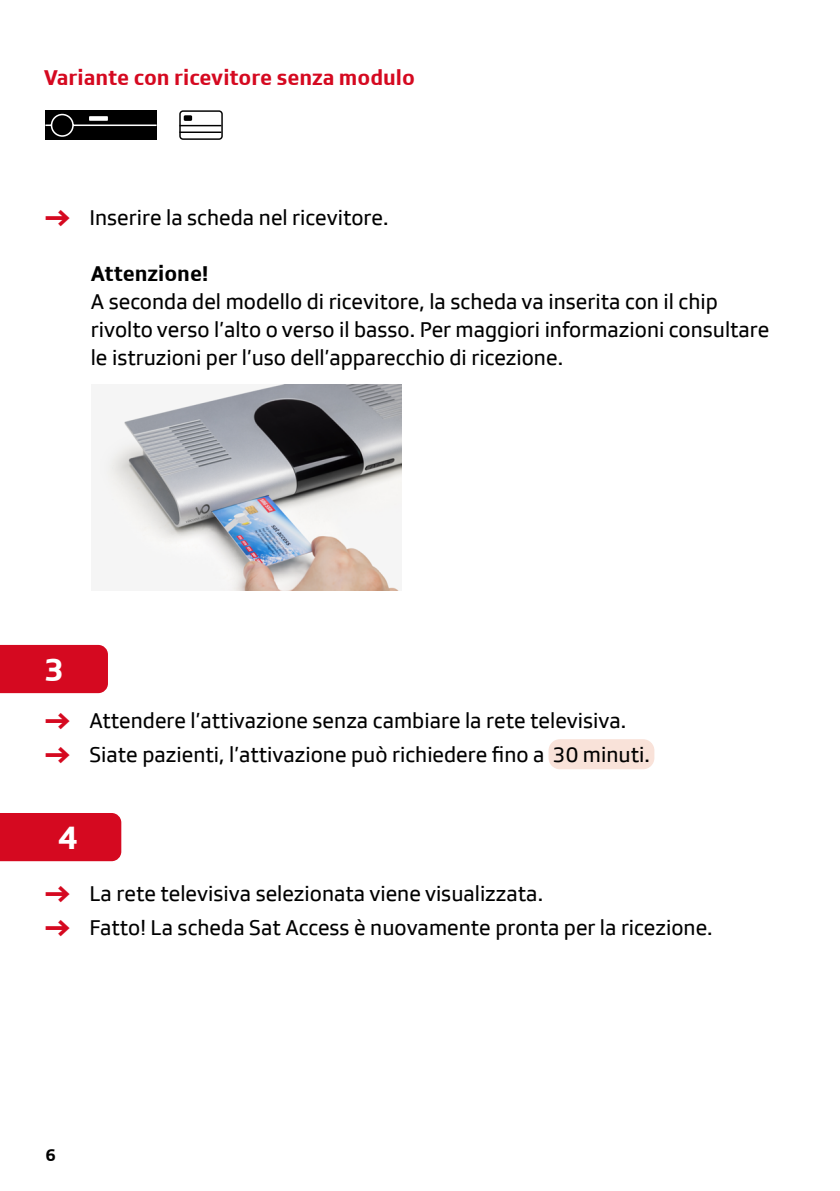
<style>
.page{position:relative;width:840px;height:1191px;background:#fff}
.page>*{position:absolute;margin:0;border:0;box-sizing:border-box;transform-origin:0 0}
.t1{font:700 34px "SRGSSR Type";color:#fff}
.body_einzug_11pt{font:22px/28px "SRGSSR Type";color:#000}
.titel_11pt_red{font:700 22px "SRGSSR Type";color:#d50920}
.t2{font:700 18px "SRGSSR Type";color:#000}
.s1{font-family:"GT Walsheim";font-weight:700;font-size:34px;color:#d50920}
.s2{font-weight:700}
</style>
<div class="page">
<div style="left:548px;top:739px;width:106px;height:30px;background:#f9e2d9;border-radius:11px"></div>
<div style="left:45px;top:110px;width:111px;height:30px;background:#000"></div>
<svg style="left:45px;top:113px;width:111px;height:24px"></svg>
<div style="left:89px;top:116px;width:19px;height:5px;background:#fff"></div>
<div style="left:179px;top:110px;width:44px;height:30px;border:1px solid #000;border-radius:3px"></div>
<hr style="left:179px;top:125px;width:42px;height:1px;background:#000">
<hr style="left:179px;top:131px;width:42px;height:2px;background:#000">
<div style="left:184px;top:115px;width:8px;height:6px;background:#000"></div>
<div style="left:0;top:813px;width:121px;height:48px;background:#d50920"></div>
<div style="left:0;top:645px;width:108px;height:48px;background:#d50920"></div>
<img style="left:98px;top:384px;width:303px;height:207px">
<p class="titel_11pt_red" style="left:44px;top:64px;width:372px">Variante con ricevitore senza modulo</p>
<p class="body_einzug_11pt" style="left:45px;top:203px;width:344px"><span class="s1">→</span> Inserire la scheda nel ricevitore.</p>
<p class="body_einzug_11pt" style="left:91px;top:259px;width:679px"><span class="s2">Attenzione!<br></span>A seconda del modello di ricevitore, la scheda va inserita con il chip rivolto verso l’alto o verso il basso. Per maggiori informazioni consultare le istruzioni per l’uso dell’apparecchio di ricezione.</p>
<p class="t1" style="left:45px;top:648px;width:21px">3</p>
<p class="body_einzug_11pt" style="left:45px;top:706px;width:582px"><span class="s1">→</span> Attendere l’attivazione senza cambiare la rete televisiva.</p>
<p class="body_einzug_11pt" style="left:45px;top:740px;width:605px"><span class="s1">→</span> Siate pazienti, l’attivazione può richiedere fino a 30 minuti.</p>
<p class="t1" style="left:58px;top:816px;width:21px">4</p>
<p class="body_einzug_11pt" style="left:45px;top:880px;width:499px"><span class="s1">→</span> La rete televisiva selezionata viene visualizzata.</p>
<p class="body_einzug_11pt" style="left:45px;top:913px;width:668px"><span class="s1">→</span> Fatto! La scheda Sat Access è nuovamente pronta per la ricezione.</p>
<p class="t2" style="left:45px;top:1144px;width:12px">6</p>
</div>
